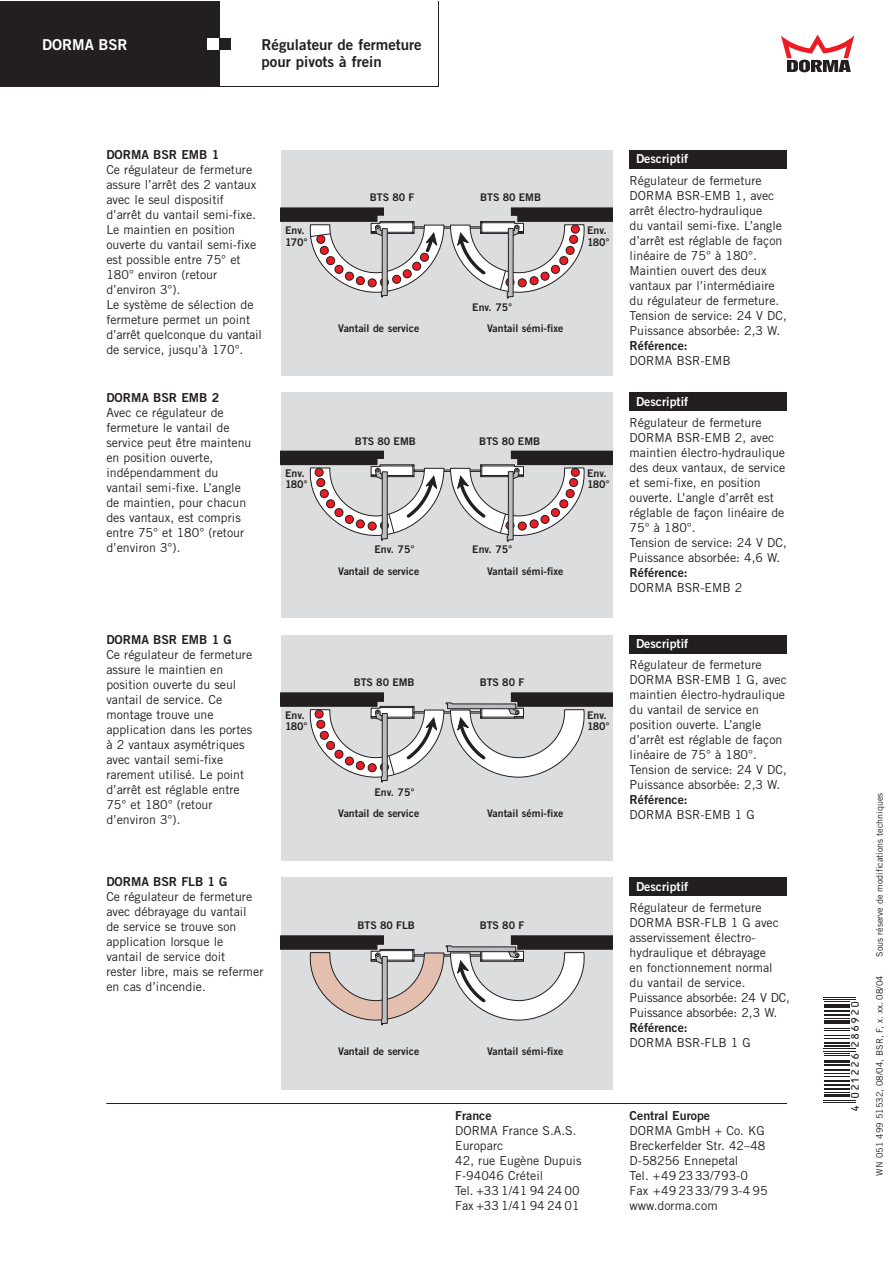
<style>
.page{position:relative;width:893px;height:1263px;background:#fff}
.page>*{position:absolute;margin:0;border:0;box-sizing:border-box;transform-origin:0 0}
.t1{font:15px/16.5px "Trade Gothic Bold Two";color:#231f20}
.t2{font:15px "Trade Gothic Bold Two";color:#fff}
.t3{font:12.3px/15px "Trade Gothic";color:#231f20}
.t4{font:12.3px "Trade Gothic Bold Two";color:#231f20}
.t5{font:12.3px "Trade Gothic Bold Two";color:#fff}
.t6{font:12px "OCRB10 Pitch BT";letter-spacing:.055em;color:#231f20}
.t7{font:10.5px/11.2px "Trade Gothic Bold Two";color:#231f20}
.t8{font:9px "Trade Gothic";color:#231f20}
</style>
<div class="page">
<svg style="left:781px;top:35px;width:73px;height:37px"></svg>
<hr style="left:823px;top:1102px;width:33px;height:1px;background:#231f20">
<hr style="left:823px;top:1100px;width:33px;height:1px;background:#231f20">
<hr style="left:823px;top:1094px;width:26px;height:2px;background:#231f20">
<svg style="left:824px;top:1092px;width:25px;height:1px"></svg>
<hr style="left:823px;top:1088px;width:26px;height:2px;background:#231f20">
<hr style="left:823px;top:1084px;width:26px;height:2px;background:#231f20">
<hr style="left:823px;top:1080px;width:26px;height:2px;background:#231f20">
<svg style="left:824px;top:1073px;width:25px;height:4px"></svg>
<hr style="left:823px;top:1069px;width:26px;height:2px;background:#231f20">
<hr style="left:823px;top:1064px;width:26px;height:2px;background:#231f20">
<hr style="left:823px;top:1061px;width:26px;height:2px;background:#231f20">
<svg style="left:824px;top:1053px;width:25px;height:3px"></svg>
<hr style="left:823px;top:1051px;width:33px;height:1px;background:#231f20">
<hr style="left:823px;top:1048px;width:33px;height:1px;background:#231f20">
<hr style="left:823px;top:1045px;width:26px;height:2px;background:#231f20">
<hr style="left:823px;top:1042px;width:26px;height:2px;background:#231f20">
<svg style="left:824px;top:1028px;width:25px;height:11px"></svg>
<hr style="left:823px;top:1020px;width:26px;height:3px;background:#231f20">
<svg style="left:824px;top:1018px;width:25px;height:1px"></svg>
<hr style="left:823px;top:1014px;width:26px;height:2px;background:#231f20">
<hr style="left:823px;top:1010px;width:26px;height:2px;background:#231f20">
<hr style="left:823px;top:1005px;width:26px;height:3px;background:#231f20">
<svg style="left:824px;top:1001px;width:25px;height:1px"></svg>
<hr style="left:823px;top:999px;width:33px;height:1px;background:#231f20">
<hr style="left:823px;top:997px;width:33px;height:1px;background:#231f20">
<div style="left:281px;top:150px;width:331px;height:226px;background:#dcddde"></div>
<svg style="left:281px;top:207px;width:331px;height:92px"></svg>
<div style="left:281px;top:393px;width:331px;height:225px;background:#dcddde"></div>
<svg style="left:281px;top:451px;width:331px;height:91px"></svg>
<div style="left:281px;top:635px;width:331px;height:225px;background:#dcddde"></div>
<svg style="left:281px;top:692px;width:331px;height:91px"></svg>
<div style="left:281px;top:877px;width:331px;height:213px;background:#dcddde"></div>
<svg style="left:281px;top:935px;width:331px;height:91px"></svg>
<div style="left:629px;top:150px;width:158px;height:18px;background:#231f20"></div>
<div style="left:629px;top:393px;width:158px;height:18px;background:#231f20"></div>
<div style="left:629px;top:635px;width:158px;height:18px;background:#231f20"></div>
<div style="left:629px;top:877px;width:158px;height:18px;background:#231f20"></div>
<div style="left:0;top:2px;width:219px;height:85px;background:#231f20"></div>
<div style="left:219px;top:38px;width:12px;height:12px;background:#231f20"></div>
<div style="left:207px;top:38px;width:12px;height:12px;background:#fff"></div>
<hr style="left:106px;top:1103px;width:681px;height:1px;background:#231f20">
<p class="t2" style="left:42px;top:39px;width:87px">DORMA BSR</p>
<p class="t1" style="left:261px;top:38px;width:162px">Régulateur de fermeture pour pivots à frein</p>
<p class="t4" style="left:106px;top:150px;width:114px">DORMA BSR EMB 1</p>
<p class="t3" style="left:106px;top:163px;width:157px">Ce régulateur de fermeture assure l’arrêt des 2 vantaux avec le seul dispositif d’arrêt du vantail semi-fixe.<br>Le maintien en position ouverte du vantail semi-fixe est possible entre 75° et<br>180° environ (retour d’environ 3°).<br>Le système de sélection de fermeture permet un point d’arrêt quelconque du vantail de service, jusqu’à 170°.</p>
<p class="t4" style="left:106px;top:393px;width:114px">DORMA BSR EMB 2</p>
<p class="t3" style="left:106px;top:406px;width:147px">Avec ce régulateur de fermeture le vantail de service peut être maintenu en position ouverte, indépendamment du vantail semi-fixe. L’angle de maintien, pour chacun des vantaux, est compris entre 75° et 180° (retour d’environ 3°).</p>
<p class="t4" style="left:106px;top:635px;width:127px">DORMA BSR EMB 1 G</p>
<p class="t3" style="left:106px;top:648px;width:147px">Ce régulateur de fermeture assure le maintien en position ouverte du seul vantail de service. Ce montage trouve une application dans les portes à 2 vantaux asymétriques avec vantail semi-fixe rarement utilisé. Le point d’arrêt est réglable entre<br>75° et 180° (retour d’environ 3°).</p>
<p class="t4" style="left:106px;top:877px;width:123px">DORMA BSR FLB 1 G</p>
<p class="t3" style="left:106px;top:891px;width:159px">Ce régulateur de fermeture avec débrayage du vantail<br>de service se trouve son application lorsque le<br>vantail de service doit<br>rester libre, mais se refermer en cas d’incendie.</p>
<p class="t7" style="left:370px;top:192px;width:46px">BTS 80 F</p>
<p class="t7" style="left:480px;top:192px;width:62px">BTS 80 EMB</p>
<p class="t7" style="left:285px;top:226px;width:24px">Env.<br>170°</p>
<p class="t7" style="left:587px;top:226px;width:24px">Env.<br>180°</p>
<p class="t7" style="left:472px;top:303px;width:42px">Env. 75°</p>
<p class="t7" style="left:338px;top:324px;width:83px">Vantail de service</p>
<p class="t7" style="left:487px;top:324px;width:78px">Vantail sémi-fixe</p>
<p class="t7" style="left:355px;top:436px;width:62px">BTS 80 EMB</p>
<p class="t7" style="left:479px;top:436px;width:62px">BTS 80 EMB</p>
<p class="t7" style="left:285px;top:468px;width:24px">Env.<br>180°</p>
<p class="t7" style="left:587px;top:468px;width:24px">Env.<br>180°</p>
<p class="t7" style="left:374px;top:545px;width:42px">Env. 75°</p>
<p class="t7" style="left:472px;top:545px;width:42px">Env. 75°</p>
<p class="t7" style="left:338px;top:566px;width:83px">Vantail de service</p>
<p class="t7" style="left:487px;top:566px;width:78px">Vantail sémi-fixe</p>
<p class="t7" style="left:353px;top:677px;width:62px">BTS 80 EMB</p>
<p class="t7" style="left:479px;top:677px;width:46px">BTS 80 F</p>
<p class="t7" style="left:285px;top:711px;width:24px">Env.<br>180°</p>
<p class="t7" style="left:587px;top:711px;width:24px">Env.<br>180°</p>
<p class="t7" style="left:374px;top:787px;width:42px">Env. 75°</p>
<p class="t7" style="left:338px;top:809px;width:83px">Vantail de service</p>
<p class="t7" style="left:487px;top:809px;width:78px">Vantail sémi-fixe</p>
<p class="t5" style="left:636px;top:155px;width:54px">Descriptif</p>
<p class="t3" style="left:629px;top:174px;width:159px">Régulateur de fermeture<br>DORMA BSR-EMB 1, avec arrêt électro-hydraulique<br>du vantail semi-fixe. L’angle d’arrêt est réglable de façon linéaire de 75° à 180°.<br>Maintien ouvert des deux vantaux par l’intermédiaire du régulateur de fermeture.<br>Tension de service: 24 V DC,<br>Puissance absorbée: 2,3 W.</p>
<p class="t4" style="left:629px;top:341px;width:60px">Référence:</p>
<p class="t3" style="left:629px;top:354px;width:103px">DORMA BSR-EMB</p>
<p class="t5" style="left:636px;top:397px;width:54px">Descriptif</p>
<p class="t3" style="left:629px;top:416px;width:159px">Régulateur de fermeture<br>DORMA BSR-EMB 2, avec maintien électro-hydraulique des deux vantaux, de service et semi-fixe, en position ouverte. L’angle d’arrêt est réglable de façon linéaire de<br>75° à 180°.<br>Tension de service: 24 V DC,<br>Puissance absorbée: 4,6 W.</p>
<p class="t4" style="left:629px;top:568px;width:60px">Référence:</p>
<p class="t3" style="left:629px;top:581px;width:114px">DORMA BSR-EMB 2</p>
<p class="t5" style="left:636px;top:639px;width:54px">Descriptif</p>
<p class="t3" style="left:629px;top:659px;width:159px">Régulateur de fermeture<br>DORMA BSR-EMB 1 G, avec maintien électro-hydraulique du vantail de service en position ouverte. L’angle d’arrêt est réglable de façon linéaire de 75° à 180°.<br>Tension de service: 24 V DC,<br>Puissance absorbée: 2,3 W.</p>
<p class="t4" style="left:629px;top:796px;width:60px">Référence:</p>
<p class="t3" style="left:629px;top:809px;width:127px">DORMA BSR-EMB 1 G</p>
<p class="t7" style="left:357px;top:920px;width:59px">BTS 80 FLB</p>
<p class="t7" style="left:479px;top:920px;width:46px">BTS 80 F</p>
<p class="t7" style="left:338px;top:1047px;width:83px">Vantail de service</p>
<p class="t7" style="left:487px;top:1047px;width:78px">Vantail sémi-fixe</p>
<p class="t4" style="left:455px;top:1111px;width:38px">France</p>
<p class="t3" style="left:455px;top:1124px;width:128px">DORMA France S.A.S.<br>Europarc<br>42, rue Eugène Dupuis<br>F-94046 Créteil<br>Tel. +33 1/41 94 24 00<br>Fax +33 1/41 94 24 01</p>
<p class="t5" style="left:636px;top:882px;width:54px">Descriptif</p>
<p class="t3" style="left:629px;top:901px;width:162px">Régulateur de fermeture<br>DORMA BSR-FLB 1 G avec asservissement électro&shy;hydraulique et débrayage<br>en fonctionnement normal<br>du vantail de service.<br>Puissance absorbée: 24 V DC,<br>Puissance absorbée: 2,3 W.</p>
<p class="t4" style="left:629px;top:1023px;width:60px">Référence:</p>
<p class="t3" style="left:629px;top:1036px;width:123px">DORMA BSR-FLB 1 G</p>
<p class="t4" style="left:629px;top:1111px;width:82px">Central Europe</p>
<p class="t3" style="left:629px;top:1124px;width:140px">DORMA GmbH + Co. KG<br>Breckerfelder Str. 42–48<br>D-58256 Ennepetal<br>Tel. +49 2333/793-0<br>Fax +49 2333/79 3-4 95 www.dorma.com</p>
<p class="t6" style="left:847px;top:1112px;width:112px;rotate:-90deg">4 021226 286920</p>
<p class="t8" style="left:876px;top:957px;width:166px;rotate:-90deg">Sous réserve de modifications techniques</p>
<p class="t8" style="left:876px;top:1176px;width:202px;rotate:-90deg">WN 051 499 51532, 08/04, BSR, F, x. xx. 08/04</p>
</div>
